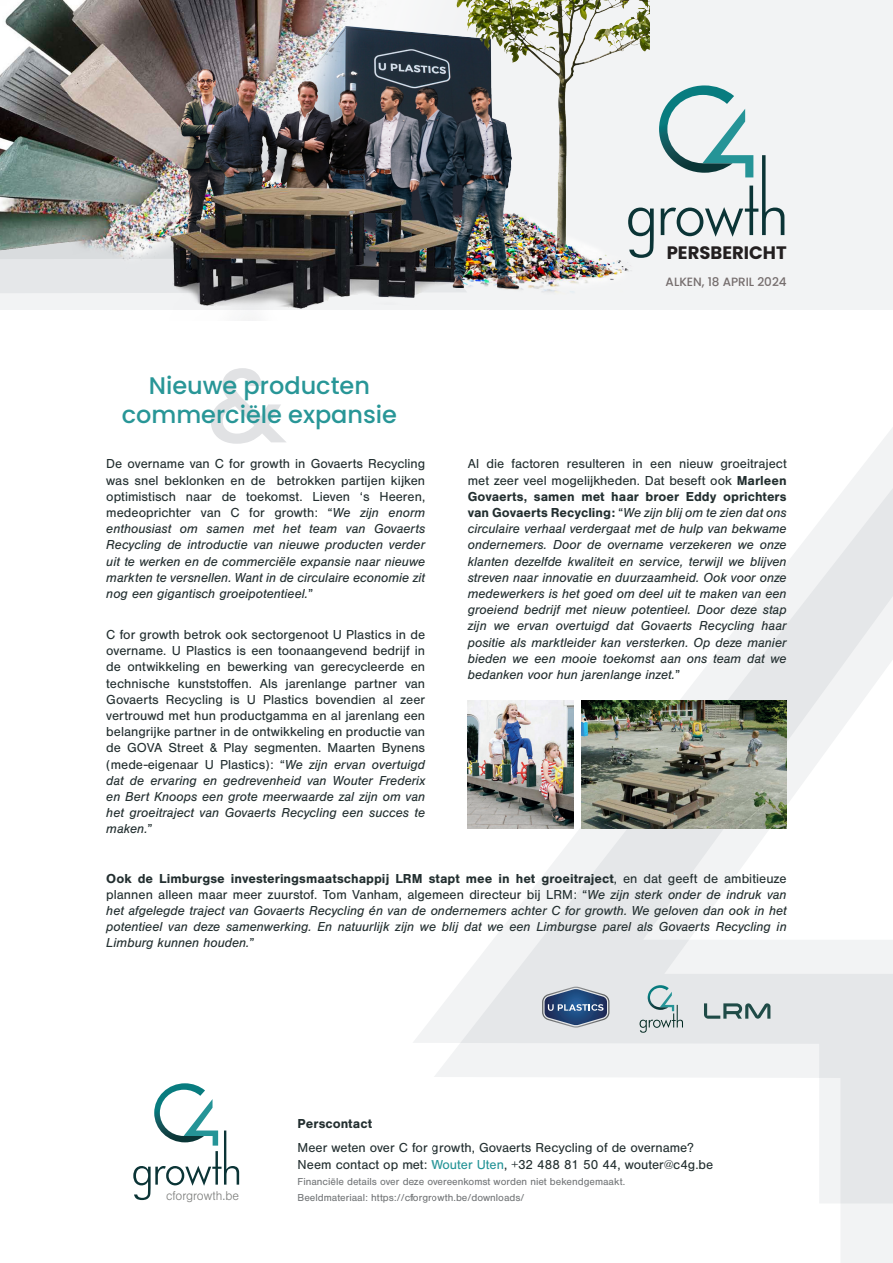
<style>
.page{position:relative;width:893px;height:1263px;background:#fff}
.page>*{position:absolute;margin:0;border:0;box-sizing:border-box;transform-origin:0 0}
.t1{font:500 104.4px "Poppins";color:#e1e2e4}
.t2{font:500 24px "Poppins";color:#289697}
.t3{font:700 18px "Poppins";color:#231f20}
.Tekst{font:italic 13.5px/16.2px "Nimbus San";color:#232f30;text-align:justify}
.Tekst-2{font:13.5px/16.2px "Nimbus San";color:#232f30;text-align:justify}
.t4{font:700 13.5px "Nimbus San";color:#232f30}
.t5{font:300 13.2px "Nimbus San";color:#7d7e7c}
.t6{font:500 12px "Poppins";color:#756d6d}
.t7{font:10.5px "Nimbus San";color:#737678}
.s1{font-style:normal}
.s2{font-style:italic}
.s3{font-weight:700;font-style:normal}
.s4{color:#259497}
</style>
<div class="page">
<div style="left:0;top:0;width:893px;height:310px;background:#f2f3f4"></div>
<svg style="left:133px;top:1083px;width:106px;height:117px"></svg>
<svg style="left:434px;top:428px;width:459px;height:835px"></svg>
<svg style="left:434px;top:428px;width:33px;height:46px"></svg>
<svg style="left:650px;top:85px;width:134px;height:170px"></svg>
<img style="left:0;top:0;width:650px;height:321px">
<svg style="left:542px;top:987px;width:67px;height:40px;background:#697f9d"></svg>
<svg style="left:704px;top:1003px;width:66px;height:16px"></svg>
<svg style="left:640px;top:985px;width:43px;height:48px;background:#c1ced0"></svg>
<img style="left:467px;top:701px;width:106px;height:127px">
<img style="left:581px;top:701px;width:206px;height:127px">
<p class="t1" style="left:207px;top:345px;width:81px">&amp;</p>
<h4 class="t2" style="left:149px;top:372px;width:223px">Nieuwe producten</h4>
<h4 class="t2" style="left:122px;top:401px;width:277px">commerciële expansie</h4>
<p class="t3" style="left:667px;top:243px;width:121px">PERSBERICHT</p>
<p class="t6" style="left:666px;top:275px;width:123px">ALKEN, 18 APRIL 2024</p>
<p class="Tekst" style="left:106px;top:456px;width:320px"><span class="s1">De overname van C for growth in Govaerts Recycling was snel beklonken en de betrokken partijen kijken optimistisch naar de toekomst. Lieven ‘s Heeren, medeoprichter van C for growth: “</span>We zijn enorm enthousiast om samen met het team van Govaerts Recycling de introductie van nieuwe producten verder uit te werken en de commerciële expansie naar nieuwe markten te versnellen. Want in de circulaire economie zit nog een gigantisch groeipotentieel.<span class="s1">”</span></p>
<p class="Tekst-2" style="left:106px;top:626px;width:320px">C for growth betrok ook sectorgenoot U Plastics in de overname. U Plastics is een toonaangevend bedrijf in de ontwikkeling en bewerking van gerecycleerde en technische kunststoffen. Als jarenlange partner van Govaerts Recycling is U Plastics bovendien al zeer vertrouwd met hun productgamma en al jarenlang een belangrijke partner in de ontwikkeling en productie van de GOVA Street &amp; Play segmenten. Maarten Bynens (mede-eigenaar U Plastics): “<span class="s2">We zijn ervan overtuigd dat de ervaring en gedrevenheid van Wouter Frederix en Bert Knoops een grote meerwaarde zal zijn om van het groeitraject van Govaerts Recycling een succes te maken.</span>”</p>
<p class="Tekst" style="left:106px;top:870px;width:682px"><span class="s3">Ook de Limburgse investeringsmaatschappij LRM stapt mee in het groeitraject</span><span class="s1">, en dat geeft de ambitieuze plannen alleen maar meer zuurstof. Tom Vanham, algemeen directeur bij LRM: “</span>We zijn sterk onder de indruk van het afgelegde traject van Govaerts Recycling én van de ondernemers achter C for growth. We geloven dan ook in het potentieel van deze samenwerking. En natuurlijk zijn we blij dat we een Limburgse parel als Govaerts Recycling in Limburg kunnen houden.<span class="s1">”</span></p>
<p class="Tekst" style="left:468px;top:456px;width:320px"><span class="s1">Al die factoren resulteren in een nieuw groeitraject met zeer veel mogelijkheden. Dat beseft ook</span> <span class="s3">Marleen Govaerts, samen met haar broer Eddy oprichters van Govaerts Recycling:</span> <span class="s1">“</span>We zijn blij om te zien dat ons circulaire verhaal verdergaat met de hulp van bekwame ondernemers. Door de overname verzekeren we onze klanten dezelfde kwaliteit en service, terwijl we blijven streven naar innovatie en duurzaamheid. Ook voor onze medewerkers is het goed om deel uit te maken van een groeiend bedrijf met nieuw potentieel. Door deze stap zijn we ervan overtuigd dat Govaerts Recycling haar positie als marktleider kan versterken. Op deze manier bieden we een mooie toekomst aan ons team dat we bedanken voor hun jarenlange inzet.<span class="s1">”</span></p>
<p class="t4" style="left:298px;top:1115px;width:76px">Perscontact</p>
<p class="Tekst-2" style="left:298px;top:1140px;width:398px">Meer weten over C for growth, Govaerts Recycling of de overname?</p>
<p class="Tekst-2" style="left:298px;top:1156px;width:417px">Neem contact op met: <span class="s4">Wouter Uten</span>, +32 488 81 50 44, wouter@c4g.be</p>
<p class="t7" style="left:298px;top:1175px;width:329px">Financiële details over deze overeenkomst worden niet bekendgemaakt.</p>
<p class="t5" style="left:166px;top:1188px;width:75px">cforgrowth.be</p>
<p class="t7" style="left:298px;top:1192px;width:228px">Beeldmateriaal: https://cforgrowth.be/downloads/</p>
</div>
